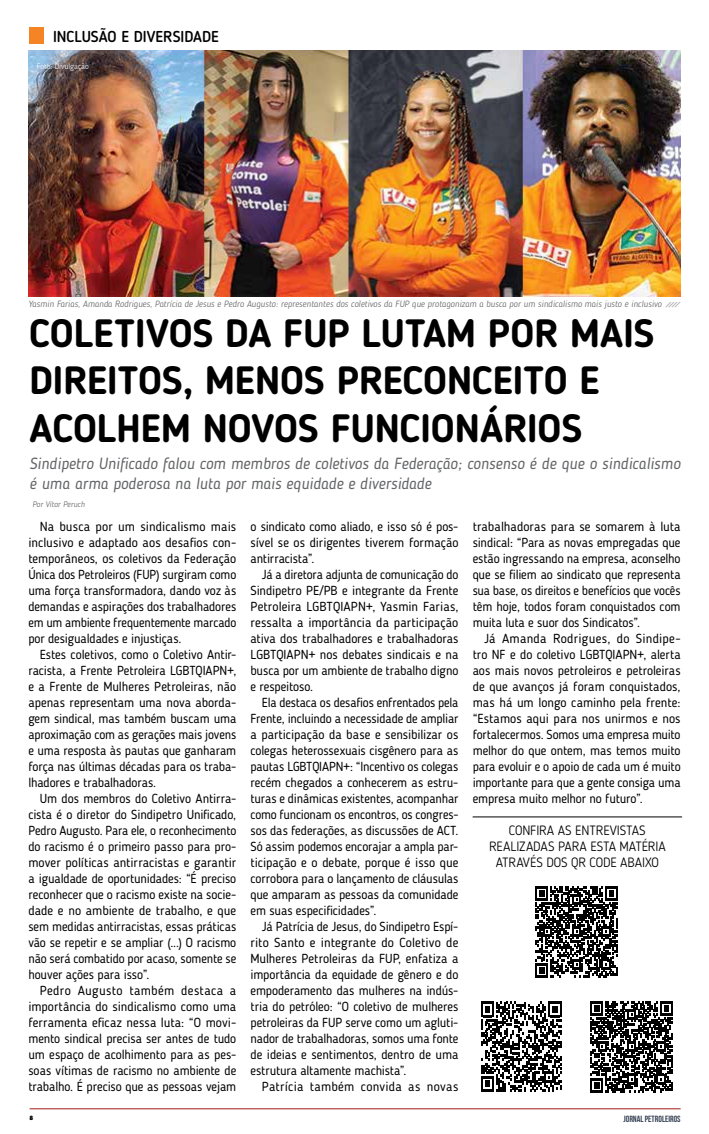
<style>
.page{position:relative;width:709px;height:1134px;background:#fff}
.page>*{position:absolute;margin:0;border:0;box-sizing:border-box;transform-origin:0 0}
.t1{font:700 39.2px/47px "Blogger Sans";color:#000}
.t2{font:italic 16.1px/19.3px "Blogger Sans";color:#636466}
.t3{font:500 15.7px "Blogger Sans";color:#000}
.t4{font:300 13.4px/16.1px "Blogger Sans";letter-spacing:-.005em;color:#000;text-align:center}
.t5{font:13px/16px "Blogger Sans";letter-spacing:-.005em;color:#000;text-align:justify}
.t6{font:13px "Blogger Sans";letter-spacing:.015em;color:#000}
.t7{font:italic 300 9px "Blogger Sans";color:#636466}
.t8{font:9px "Bebas Neue";color:#353f53}
.t9{font:300 8px "Blogger Sans";color:#fff}
.t10{font:italic 300 8px "Blogger Sans";color:#636466}
.t11{font:900 6px "Roihu";color:#000}
</style>
<div class="page">
<hr style="left:30px;top:1108px;width:650px;height:1px;background:#a51815">
<div style="left:30px;top:27px;width:14px;height:16px;background:#f58424"></div>
<svg style="left:590px;top:1001px;width:83px;height:91px"></svg>
<svg style="left:535px;top:886px;width:82px;height:91px"></svg>
<svg style="left:481px;top:1002px;width:80px;height:89px"></svg>
<hr style="left:472px;top:816px;width:210px;height:1px;background:#000">
<img style="left:28px;top:50px;width:652px;height:246px">
<svg style="left:665px;top:301px;width:16px;height:7px"></svg>
<p class="t3" style="left:53px;top:27px;width:167px">INCLUSÃO E DIVERSIDADE</p>
<p class="t9" style="left:37px;top:62px;width:54px">Foto: Divulgação</p>
<p class="t7" style="left:28px;top:299px;width:635px">Yasmin Farias, Amanda Rodrigues, Patrícia de Jesus e Pedro Augusto: representantes dos coletivos da FUP que protagonizam a busca por um sindicalismo mais justo e inclusivo</p>
<h1 class="t1" style="left:30px;top:310px;width:626px">COLETIVOS DA FUP LUTAM POR MAIS<br>DIREITOS, MENOS PRECONCEITO E<br>ACOLHEM NOVOS FUNCIONÁRIOS</h1>
<p class="t2" style="left:30px;top:454px;width:652px">Sindipetro Unificado falou com membros de coletivos da Federação; consenso é de que o sindicalismo é uma arma poderosa na luta por mais equidade e diversidade</p>
<p class="t10" style="left:32px;top:499px;width:54px">Por Vítor Peruch</p>
<p class="t5" style="left:28px;top:518px;width:209px;text-indent:11px">Na busca por um sindicalismo mais inclusivo e adaptado aos desafios con&shy;temporâneos, os coletivos da Federação Única dos Petroleiros (FUP) surgiram como uma força transformadora, dando voz às demandas e aspirações dos trabalhadores em um ambiente frequentemente marcado por desigualdades e injustiças.</p>
<p class="t5" style="left:28px;top:646px;width:209px;text-indent:11px">Estes coletivos, como o Coletivo Antir&shy;racista, a Frente Petroleira LGBTQIAPN+, e a Frente de Mulheres Petroleiras, não apenas representam uma nova aborda&shy;gem sindical, mas também buscam uma aproximação com as gerações mais jovens e uma resposta às pautas que ganharam força nas últimas décadas para os traba&shy;lhadores e trabalhadoras.</p>
<p class="t5" style="left:28px;top:790px;width:209px;text-indent:11px">Um dos membros do Coletivo Antirra&shy;cista é o diretor do Sindipetro Unificado, Pedro Augusto. Para ele, o reconhecimento do racismo é o primeiro passo para pro&shy;mover políticas antirracistas e garantir a igualdade de oportunidades: “É preciso reconhecer que o racismo existe na socie&shy;dade e no ambiente de trabalho, e que sem medidas antirracistas, essas práticas vão se repetir e se ampliar (...) O racismo não será combatido por acaso, somente se houver ações para isso”.</p>
<p class="t5" style="left:28px;top:982px;width:209px;text-indent:11px">Pedro Augusto também destaca a importância do sindicalismo como uma ferramenta eficaz nessa luta: “O movi&shy;mento sindical precisa ser antes de tudo um espaço de acolhimento para as pes&shy;soas vítimas de racismo no ambiente de trabalho. É preciso que as pessoas vejam</p>
<p class="t5" style="left:250px;top:518px;width:209px">o sindicato como aliado, e isso só é pos&shy;sível se os dirigentes tiverem formação antirracista”.</p>
<p class="t5" style="left:250px;top:566px;width:209px;text-indent:11px">Já a diretora adjunta de comunicação do Sindipetro PE/PB e integrante da Frente Petroleira LGBTQIAPN+, Yasmin Farias, ressalta a importância da participação ativa dos trabalhadores e trabalhadoras LGBTQIAPN+ nos debates sindicais e na busca por um ambiente de trabalho digno e respeitoso.</p>
<p class="t5" style="left:250px;top:694px;width:209px;text-indent:11px">Ela destaca os desafios enfrentados pela Frente, incluindo a necessidade de ampliar a participação da base e sensibilizar os colegas heterossexuais cisgênero para as pautas LGBTQIAPN+: “Incentivo os colegas recém chegados a conhecerem as estru&shy;turas e dinâmicas existentes, acompanhar como funcionam os encontros, os congres&shy;sos das federações, as discussões de ACT.<br>Só assim podemos encorajar a ampla par&shy;ticipação e o debate, porque é isso que corrobora para o lançamento de cláusulas que amparam as pessoas da comunidade em suas especificidades”.</p>
<p class="t5" style="left:250px;top:918px;width:209px;text-indent:11px">Já Patrícia de Jesus, do Sindipetro Espí&shy;rito Santo e integrante do Coletivo de Mulheres Petroleiras da FUP, enfatiza a importância da equidade de gênero e do empoderamento das mulheres na indús&shy;tria do petróleo: “O coletivo de mulheres petroleiras da FUP serve como um agluti&shy;nador de trabalhadoras, somos uma fonte de ideias e sentimentos, dentro de uma estrutura altamente machista”.</p>
<p class="t6" style="left:262px;top:1079px;width:198px">Patrícia também convida as novas</p>
<p class="t5" style="left:472px;top:518px;width:209px">trabalhadoras para se somarem à luta sindical: “Para as novas empregadas que estão ingressando na empresa, aconselho que se filiem ao sindicato que representa sua base, os direitos e benefícios que vocês têm hoje, todos foram conquistados com muita luta e suor dos Sindicatos”.</p>
<p class="t5" style="left:472px;top:630px;width:209px;text-indent:11px">Já Amanda Rodrigues, do Sindipe&shy;tro NF e do coletivo LGBTQIAPN+, alerta aos mais novos petroleiros e petroleiras de que avanços já foram conquistados, mas há um longo caminho pela frente: “Estamos aqui para nos unirmos e nos fortalecermos. Somos uma empresa muito melhor do que ontem, mas temos muito para evoluir e o apoio de cada um é muito importante para que a gente consiga uma empresa muito melhor no futuro”.</p>
<p class="t4" style="left:489px;top:823px;width:178px">CONFIRA AS ENTREVISTAS<br>REALIZADAS PARA ESTA MATÉRIA<br>ATRAVÉS DOS QR CODE ABAIXO</p>
<p class="t11" style="left:30px;top:1115px;width:5px">8</p>
<p class="t8" style="left:623px;top:1113px;width:59px">JORNAL PETROLEIROS</p>
</div>
